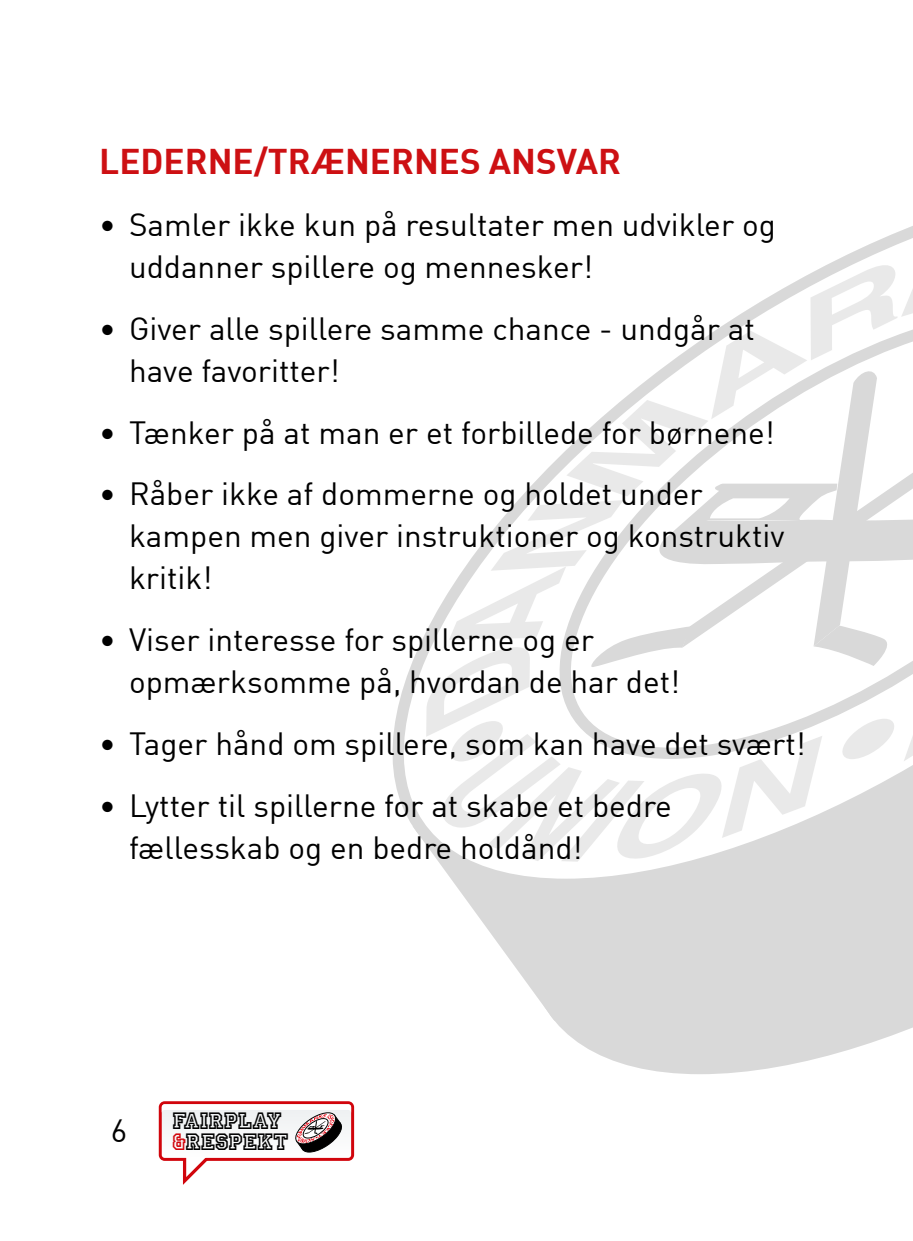
<style>
.page{position:relative;width:913px;height:1241px;background:#fff}
.page>*{position:absolute;margin:0;border:0;box-sizing:border-box;transform-origin:0 0}
.t1{font:700 35px "DIN";color:#cd1013}
.t2{font:31.5px/42px "DIN";color:#000}
.t3{font:24.5px/20.7px "Princetown LET";letter-spacing:-.005em;color:#000}
.s1{color:#d1050c}
</style>
<div class="page">
<svg style="left:159px;top:1101px;width:195px;height:59px"></svg>
<svg style="left:162px;top:1103px;width:189px;height:81px"></svg>
<svg style="left:559px;top:1026px;width:354px;height:48px"></svg>
<svg style="left:463px;top:895px;width:450px;height:131px;background:#ddd"></svg>
<svg style="left:392px;top:632px;width:521px;height:263px"></svg>
<svg style="left:426px;top:226px;width:487px;height:635px"></svg>
<p class="t1" style="left:99px;top:138px;width:523px">LEDERNE/TRÆNERNES ANSVAR</p>
<p class="t2" style="left:129px;top:203px;width:648px;text-indent:-30px">• Samler ikke kun på resultater men udvikler og uddanner spillere og mennesker!</p>
<p class="t2" style="left:129px;top:306px;width:627px;text-indent:-30px">• Giver alle spillere samme chance - undgår at have favoritter!</p>
<p class="t2" style="left:99px;top:410px;width:677px">• Tænker på at man er et forbillede for børnene!</p>
<p class="t2" style="left:129px;top:472px;width:657px;text-indent:-30px">• Råber ikke af dommerne og holdet under kampen men giver instruktioner og konstruktiv kritik!</p>
<p class="t2" style="left:129px;top:618px;width:553px;text-indent:-30px">• Viser interesse for spillerne og er opmærksomme på, hvordan de har det!</p>
<p class="t2" style="left:99px;top:722px;width:708px">• Tager hånd om spillere, som kan have det svært!</p>
<p class="t2" style="left:129px;top:784px;width:544px;text-indent:-30px">• Lytter til spillerne for at skabe et bedre fællesskab og en bedre holdånd!</p>
<p class="t2" style="left:111px;top:1109px;width:18px">6</p>
<p class="t3" style="left:172px;top:1109px;width:117px">FAIRPLAY <span class="s1">&amp;</span>RESPEKT</p>
</div>
